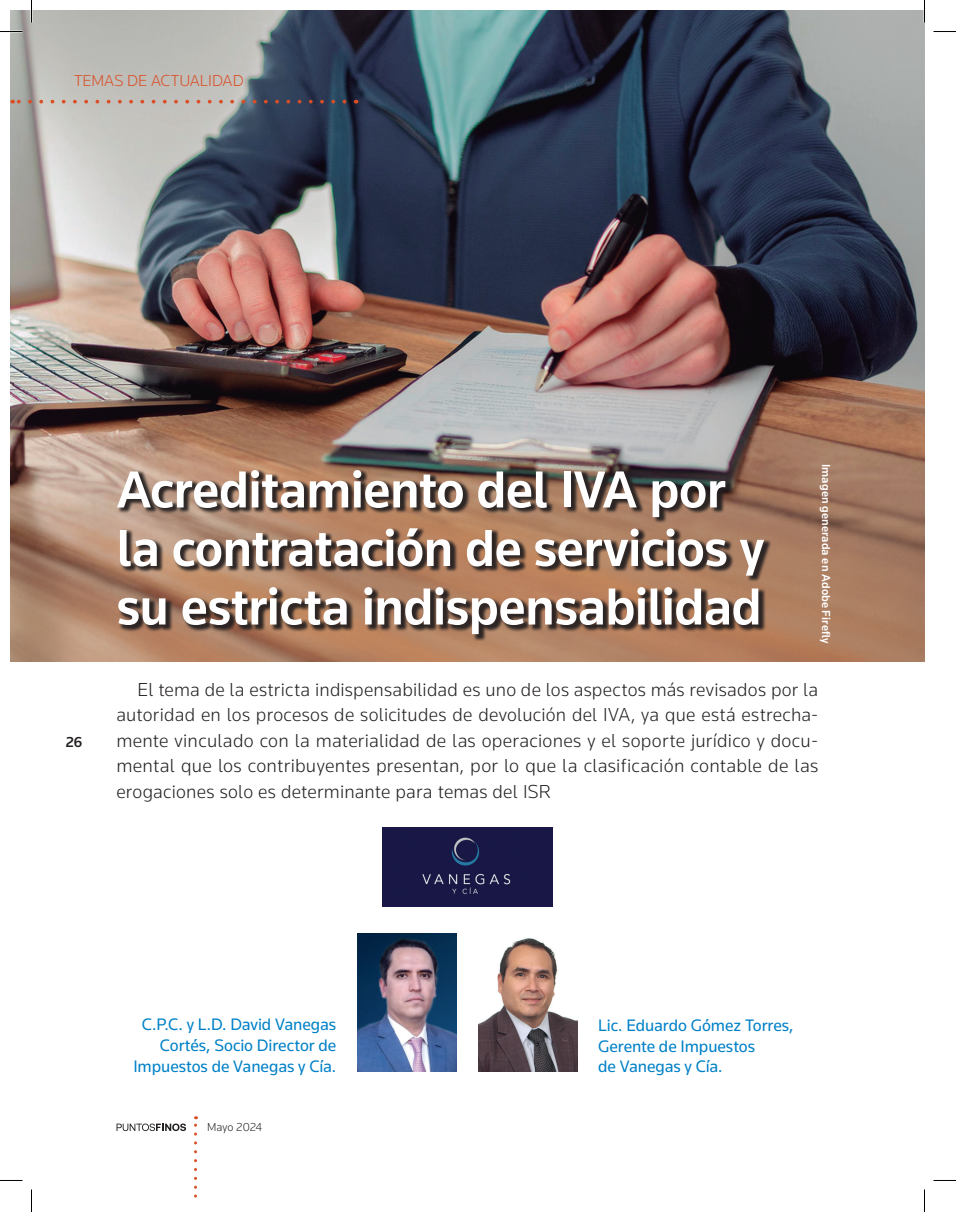
<style>
.page{position:relative;width:956px;height:1212px;background:#fff}
.page>*{position:absolute;margin:0;border:0;box-sizing:border-box;transform-origin:0 0}
.t1{font:500 54px/58.5px "Knowledge";letter-spacing:-.015em;color:#fff}
.t2{font:300 19.5px/25.5px "Knowledge";letter-spacing:.01em;color:#231f20;text-align:justify}
.t3{font:17.25px/20.7px "Knowledge";letter-spacing:-.005em;color:#0081c7;text-align:right}
.t4{font:300 16.5px "Knowledge";color:#da4e26}
.t5{font:500 15px "Knowledge";color:#231f20}
.t6{font:500 12px "Knowledge";letter-spacing:.01em;color:#fff}
.t7{font:300 12px "Knowledge";letter-spacing:.005em;color:#231f20}
</style>
<div class="page">
<img style="left:10px;top:10px;width:914px;height:651px">
<img style="left:357px;top:933px;width:100px;height:138px">
<img style="left:478px;top:938px;width:99px;height:133px">
<svg style="left:117px;top:1123px;width:69px;height:7px"></svg>
<svg style="left:194px;top:1116px;width:3px;height:79px"></svg>
<svg style="left:12px;top:100px;width:333px;height:3px"></svg>
<div style="left:118px;top:469px;width:654px;height:172px;background:#231f20;opacity:.93"></div>
<div style="left:382px;top:827px;width:170px;height:78px;background:#181745"></div>
<hr style="left:923px;top:0;width:2px;height:22px;background:#fff">
<svg style="left:0;top:31px;width:22px;height:1px"></svg>
<svg style="left:933px;top:31px;width:23px;height:1px"></svg>
<svg style="left:31px;top:0;width:1px;height:22px"></svg>
<svg style="left:31px;top:1189px;width:1px;height:22px"></svg>
<svg style="left:924px;top:0;width:1px;height:22px"></svg>
<svg style="left:924px;top:1189px;width:1px;height:22px"></svg>
<p class="t4" style="left:74px;top:70px;width:171px">TEMAS DE ACTUALIDAD</p>
<h1 class="t1" style="left:117px;top:459px;width:649px">Acreditamiento del IVA por la contratación de servicios y su estricta indispensabilidad</h1>
<p class="t6" style="left:834px;top:463px;width:181px;rotate:90deg">Imagen generada en Adobe Firefly</p>
<p class="t5" style="left:66px;top:732px;width:18px">26</p>
<p class="t2" style="left:116px;top:676px;width:703px;text-indent:21px">El tema de la estricta indispensabilidad es uno de los aspectos más revisados por la autoridad en los procesos de solicitudes de devolución del IVA, ya que está estrecha&shy;mente vinculado con la materialidad de las operaciones y el soporte jurídico y docu&shy;mental que los contribuyentes presentan, por lo que la clasificación contable de las erogaciones solo es determinante para temas del ISR</p>
<p class="t3" style="left:133px;top:1013px;width:204px">C.P.C. y L.D. David Vanegas<br>Cortés, Socio Director de<br>Impuestos de Vanegas y Cía.</p>
<p class="t7" style="left:207px;top:1119px;width:57px">Mayo 2024</p>
<p class="t3" style="left:598px;top:1014px;width:197px;text-align:left">Lic. Eduardo Gómez Torres,<br>Gerente de Impuestos<br>de Vanegas y Cía.</p>
</div>
